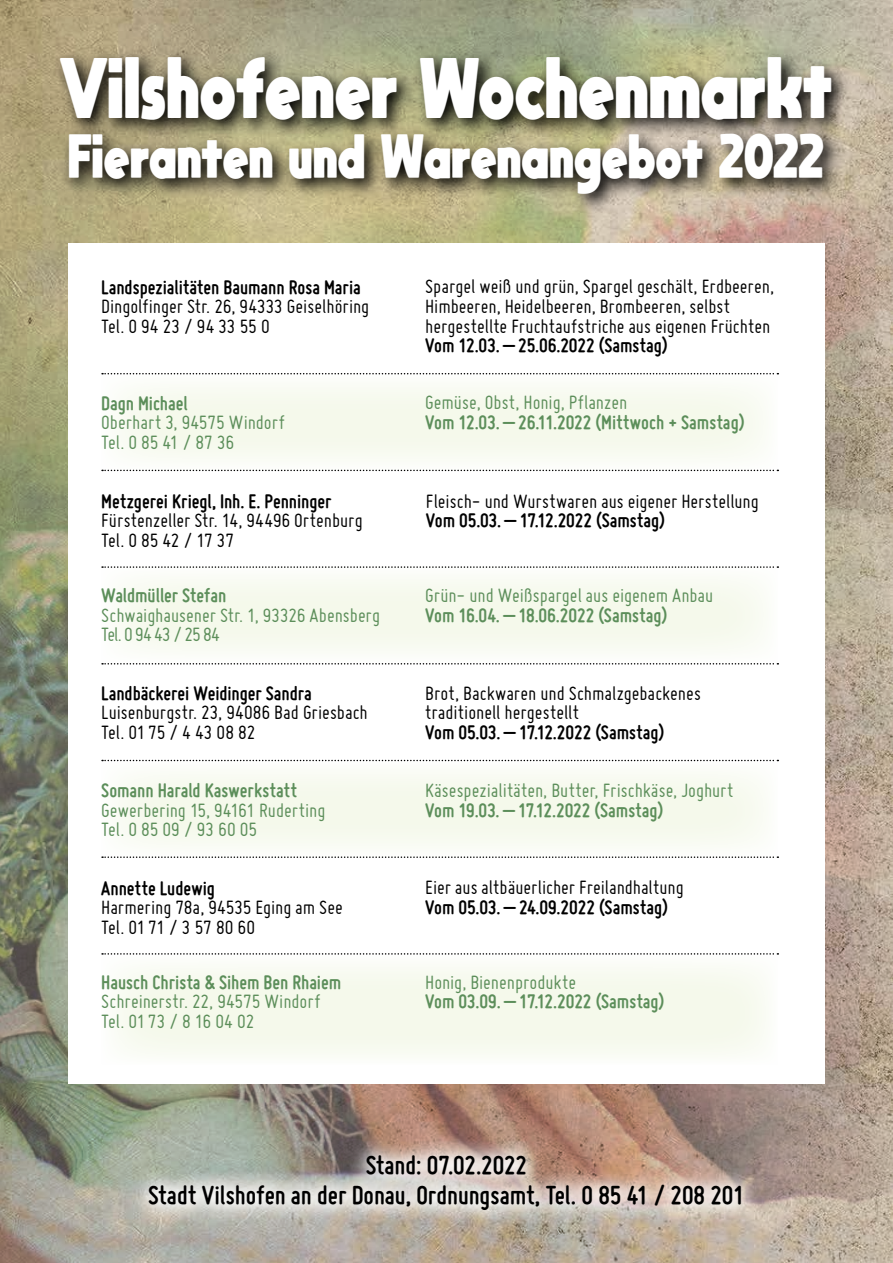
<style>
.page{position:relative;width:893px;height:1263px;background:#fff}
.page>*{position:absolute;margin:0;border:0;box-sizing:border-box;transform-origin:0 0}
.t1{font:800 60px "moon get";letter-spacing:.02em;color:#fff;scale:.79 1}
.t2{font:800 43.35px "moon get";letter-spacing:.025em;color:#fff;scale:.79 1}
.t3{font:700 27.9px/30.2px "Miso";letter-spacing:-.005em;color:#000;text-align:center}
.t4{font:21px/19.5px "Miso";color:#000}
.t5{font:21px/19.5px "Miso";color:#5c8e5a}
.t6{font:700 21px "Miso";color:#000}
.t7{font:700 21px "Miso";color:#5c8e5a}
</style>
<div class="page">
<img style="left:0;top:0;width:893px;height:1263px">
<svg style="left:53px;top:49px;width:798px;height:90px;background:#696851"></svg>
<svg style="left:61px;top:126px;width:782px;height:88px;background:#8c8468"></svg>
<div style="left:68px;top:243px;width:757px;height:841px;background:#fff"></div>
<div style="left:101px;top:955px;width:677px;height:110px;background:#f5f9eb"></div>
<div style="left:101px;top:761px;width:677px;height:97px;background:#f5f9eb"></div>
<div style="left:101px;top:566px;width:677px;height:97px;background:#f5f9eb"></div>
<div style="left:101px;top:374px;width:677px;height:97px;background:#f5f9eb"></div>
<svg style="left:130px;top:1136px;width:631px;height:93px;background:#c1b6ab"></svg>
<svg style="left:102px;top:373px;width:676px;height:1px"></svg>
<svg style="left:102px;top:470px;width:676px;height:1px"></svg>
<svg style="left:102px;top:566px;width:676px;height:2px"></svg>
<svg style="left:102px;top:663px;width:676px;height:1px"></svg>
<svg style="left:102px;top:760px;width:676px;height:1px"></svg>
<svg style="left:102px;top:856px;width:676px;height:2px"></svg>
<svg style="left:102px;top:953px;width:676px;height:2px"></svg>
<h1 class="t1" style="left:60px;top:50px;width:980px">Vilshofener Wochenmarkt</h1>
<h2 class="t2" style="left:69px;top:129px;width:957px">Fieranten und Warenangebot 2022</h2>
<p class="t6" style="left:101px;top:275px;width:261px">Landspezialitäten Baumann Rosa Maria</p>
<p class="t4" style="left:101px;top:296px;width:269px">Dingolfinger Str. 26, 94333 Geiselhöring<br>Tel. 0 94 23 / 94 33 55 0</p>
<p class="t7" style="left:101px;top:391px;width:88px">Dagn Michael</p>
<p class="t5" style="left:101px;top:412px;width:185px">Oberhart 3, 94575 Windorf<br>Tel. 0 85 41 / 87 36</p>
<p class="t6" style="left:101px;top:489px;width:232px">Metzgerei Kriegl, Inh. E. Penninger</p>
<p class="t4" style="left:101px;top:511px;width:263px">Fürstenzeller Str. 14, 94496 Ortenburg<br>Tel. 0 85 42 / 17 37</p>
<p class="t7" style="left:101px;top:584px;width:126px">Waldmüller Stefan</p>
<p class="t5" style="left:101px;top:605px;width:280px">Schwaighausener Str. 1, 93326 Abensberg<br>Tel. 0 94 43 / 25 84</p>
<p class="t6" style="left:101px;top:681px;width:212px">Landbäckerei Weidinger Sandra</p>
<p class="t4" style="left:101px;top:702px;width:268px">Luisenburgstr. 23, 94086 Bad Griesbach<br>Tel. 01 75 / 4 43 08 82</p>
<p class="t7" style="left:101px;top:779px;width:197px">Somann Harald Kaswerkstatt</p>
<p class="t5" style="left:101px;top:800px;width:226px">Gewerbering 15, 94161 Ruderting<br>Tel. 0 85 09 / 93 60 05</p>
<p class="t6" style="left:101px;top:876px;width:115px">Annette Ludewig</p>
<p class="t4" style="left:101px;top:897px;width:243px">Harmering 78a, 94535 Eging am See<br>Tel. 01 71 / 3 57 80 60</p>
<p class="t7" style="left:101px;top:970px;width:241px">Hausch Christa &amp; Sihem Ben Rhaiem</p>
<p class="t5" style="left:101px;top:991px;width:221px">Schreinerstr. 22, 94575 Windorf<br>Tel. 01 73 / 8 16 04 02</p>
<p class="t4" style="left:425px;top:277px;width:350px">Spargel weiß und grün, Spargel geschält, Erdbeeren,<br>Himbeeren, Heidelbeeren, Brombeeren, selbst hergestellte Fruchtaufstriche aus eigenen Früchten</p>
<p class="t6" style="left:425px;top:333px;width:244px">Vom 12.03. – 25.06.2022 (Samstag)</p>
<p class="t5" style="left:425px;top:393px;width:204px">Gemüse, Obst, Honig, Pflanzen</p>
<p class="t7" style="left:425px;top:410px;width:321px">Vom 12.03. – 26.11.2022 (Mittwoch + Samstag)</p>
<p class="t4" style="left:426px;top:491px;width:334px">Fleisch- und Wurstwaren aus eigener Herstellung</p>
<p class="t6" style="left:426px;top:508px;width:241px">Vom 05.03. – 17.12.2022 (Samstag)</p>
<p class="t5" style="left:425px;top:585px;width:290px">Grün- und Weißspargel aus eigenem Anbau</p>
<p class="t7" style="left:425px;top:603px;width:244px">Vom 16.04. – 18.06.2022 (Samstag)</p>
<p class="t4" style="left:425px;top:683px;width:277px">Brot, Backwaren und Schmalzgebackenes traditionell hergestellt</p>
<p class="t6" style="left:425px;top:720px;width:241px">Vom 05.03. – 17.12.2022 (Samstag)</p>
<p class="t5" style="left:425px;top:780px;width:310px">Käsespezialitäten, Butter, Frischkäse, Joghurt</p>
<p class="t7" style="left:425px;top:798px;width:240px">Vom 19.03. – 17.12.2022 (Samstag)</p>
<p class="t4" style="left:425px;top:878px;width:260px">Eier aus altbäuerlicher Freilandhaltung</p>
<p class="t6" style="left:425px;top:895px;width:244px">Vom 05.03. – 24.09.2022 (Samstag)</p>
<p class="t5" style="left:425px;top:972px;width:152px">Honig, Bienenprodukte</p>
<p class="t7" style="left:425px;top:989px;width:241px">Vom 03.09. – 17.12.2022 (Samstag)</p>
<h3 class="t3" style="left:148px;top:1149px;width:598px">Stand: 07.02.2022<br>Stadt Vilshofen an der Donau, Ordnungsamt, Tel. 0 85 41 / 208 201</h3>
</div>
